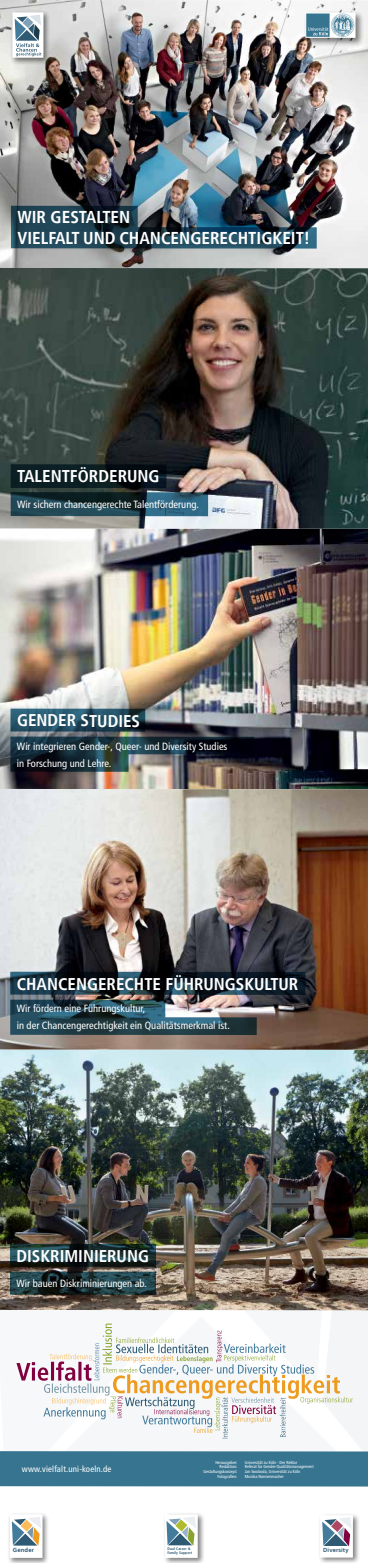
<style>
.page{position:relative;width:368px;height:1563px;background:#fff}
.page>*{position:absolute;margin:0;border:0;box-sizing:border-box;transform-origin:0 0}
.t1{font:700 condensed 17.15px/20.7px "Frutiger LT";color:#fff}
.t2{font:700 condensed 17.06px "Frutiger LT";color:#fff}
.t3{font:700 condensed 16.97px "Frutiger LT";color:#fff}
.t4{font:condensed 10.5px/16.9px "Frutiger LT";color:#fff}
.t5{font:condensed 8.75px "Frutiger LT";letter-spacing:.02em;color:#fff}
.t6{font:700 5.95px "Frutiger LT";letter-spacing:.02em;color:#2e5a74}
.t7{font:700 5.86px "Frutiger LT";letter-spacing:.02em;color:#2e5a74}
.t8{font:condensed 4.38px "Frutiger LT";color:#fff}
.t9{font:700 condensed 3.76px/3.7px "Frutiger LT";letter-spacing:.02em;color:#2e5a74}
</style>
<div class="page">
<img style="left:0;top:0;width:367px;height:1201px">
<img style="left:11px;top:206px;width:305px;height:43px">
<div style="left:303px;top:11px;width:60px;height:36px;background:#000;opacity:.5"></div>
<div style="left:305px;top:12px;width:50px;height:26px;background:#b5ccd6"></div>
<div style="left:305px;top:14px;width:24px;height:23px;background:#6896ab"></div>
<svg style="left:307px;top:13px;width:47px;height:24px"></svg>
<div style="left:10px;top:10px;width:41px;height:55px;background:#000;opacity:.5"></div>
<div style="left:12px;top:12px;width:31px;height:46px;background:#fff"></div>
<svg style="left:15px;top:15px;width:26px;height:41px"></svg>
<svg style="left:10px;top:708px;width:135px;height:23px;background:#275063"></svg>
<img style="left:10px;top:736px;width:244px;height:36px">
<img style="left:0;top:1201px;width:367px;height:285px">
<div style="left:7px;top:1512px;width:43px;height:51px;background:#000;opacity:.5"></div>
<div style="left:10px;top:1514px;width:32px;height:44px;background:#fff"></div>
<svg style="left:12px;top:1517px;width:29px;height:28px"></svg>
<div style="left:162px;top:1512px;width:42px;height:51px;background:#000;opacity:.5"></div>
<div style="left:165px;top:1514px;width:32px;height:44px;background:#fff"></div>
<svg style="left:166px;top:1517px;width:30px;height:28px"></svg>
<div style="left:317px;top:1512px;width:42px;height:51px;background:#000;opacity:.5"></div>
<div style="left:319px;top:1515px;width:33px;height:42px;background:#fff"></div>
<svg style="left:322px;top:1517px;width:29px;height:29px"></svg>
<svg style="left:11px;top:464px;width:155px;height:24px;background:#09181d"></svg>
<svg style="left:11px;top:492px;width:197px;height:24px;background:#1f4452"></svg>
<svg style="left:10px;top:971px;width:295px;height:24px;background:#13242f"></svg>
<img style="left:10px;top:999px;width:246px;height:36px">
<h1 class="t1" style="left:17px;top:207px;width:294px">WIR GESTALTEN<br>VIELFALT UND CHANCENGERECHTIGKEIT!</h1>
<h2 class="t2" style="left:17px;top:466px;width:144px">TALENTFÖRDERUNG</h2>
<p class="t4" style="left:17px;top:496px;width:183px">Wir sichern chancengerechte Talentförderung.</p>
<h3 class="t3" style="left:17px;top:710px;width:124px">GENDER STUDIES</h3>
<p class="t4" style="left:17px;top:738px;width:212px">Wir integrieren Gender-, Queer- und Diversity Studies in Forschung und Lehre.</p>
<h3 class="t3" style="left:17px;top:973px;width:282px">CHANCENGERECHTE FÜHRUNGSKULTUR</h3>
<p class="t4" style="left:17px;top:1000px;width:214px">Wir fördern eine Führungskultur,<br>in der Chancengerechtigkeit ein Qualitätsmerkmal ist.</p>
<h3 class="t3" style="left:17px;top:1245px;width:134px">DISKRIMINIERUNG</h3>
<p class="t4" style="left:16px;top:1275px;width:131px">Wir bauen Diskriminierungen ab.</p>
<p class="t5" style="left:22px;top:1464px;width:91px">www.vielfalt.uni-koeln.de</p>
<p class="t8" style="left:215px;top:1459px;width:23px">Herausgeber:</p>
<p class="t8" style="left:244px;top:1459px;width:54px">Universität zu Köln - Der Rektor</p>
<p class="t8" style="left:219px;top:1464px;width:19px">Redaktion:</p>
<p class="t8" style="left:244px;top:1464px;width:70px">Referat für Gender-Qualitätsmanagement</p>
<p class="t8" style="left:203px;top:1469px;width:35px">Gestaltungskonzept:</p>
<p class="t8" style="left:244px;top:1469px;width:57px">Jan Swoboda, Universität zu Köln</p>
<p class="t8" style="left:217px;top:1473px;width:21px">Fotografien:</p>
<p class="t8" style="left:244px;top:1473px;width:40px">Monika Nonnenmacher</p>
<p class="t6" style="left:13px;top:1546px;width:23px">Gender</p>
<p class="t9" style="left:167px;top:1547px;width:26px">Dual Career &amp;<br>Family Support</p>
<p class="t7" style="left:323px;top:1546px;width:27px">Diversity</p>
</div>
